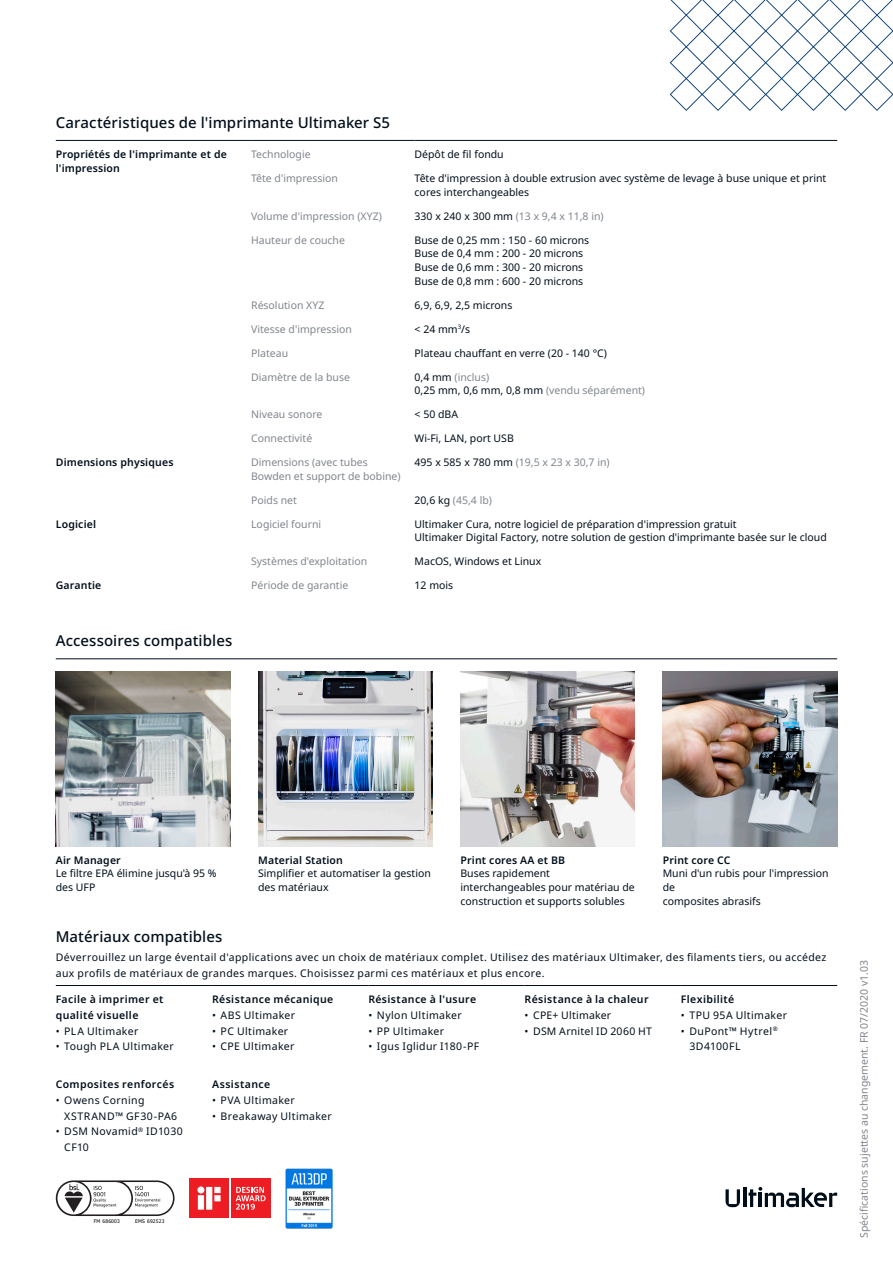
<style>
.page{position:relative;width:893px;height:1263px;background:#fff}
.page>*{position:absolute;margin:0;border:0;box-sizing:border-box;transform-origin:0 0}
.Heading{font:500 15px "Noto Sans";letter-spacing:.005em;color:#000e1a}
.Table_body{font:10.5px/13.6px "Noto Sans";color:#000e1a}
.Body_small{font:10.5px/15.8px "Noto Sans";letter-spacing:.035em;color:#000e1a}
.Table_body-2{font:10.5px/13.6px "Noto Sans";color:#80868d}
.Body_small-2{font:600 10.5px/15.8px "Noto Sans";letter-spacing:.035em;color:#000e1a}
.Table_body-3{font:600 10.5px/13.6px "Noto Sans";letter-spacing:.015em;color:#000e1a}
.Footnote{font:10.5px "Noto Sans";color:#80868d}
.t1{font:4.95px "Tahoma";letter-spacing:.045em;color:#040503}
.s1{color:#000e1a}
</style>
<div class="page">
<svg style="left:725px;top:1189px;width:15px;height:18px"></svg>
<hr style="left:743px;top:1188px;width:3px;height:19px;background:#000e1a">
<svg style="left:749px;top:1187px;width:88px;height:20px"></svg>
<svg style="left:670px;top:0;width:223px;height:111px"></svg>
<svg style="left:187px;top:1176px;width:85px;height:44px"></svg>
<div style="left:190px;top:1178px;width:39px;height:40px;background:#ee1d23"></div>
<svg style="left:197px;top:1186px;width:24px;height:24px"></svg>
<div style="left:231px;top:1178px;width:39px;height:40px;background:#ee1d23"></div>
<svg style="left:236px;top:1187px;width:30px;height:23px"></svg>
<svg style="left:56px;top:1180px;width:119px;height:36px"></svg>
<img style="left:460px;top:672px;width:175px;height:174px">
<img style="left:663px;top:672px;width:174px;height:174px">
<img style="left:56px;top:672px;width:174px;height:174px">
<img style="left:258px;top:672px;width:175px;height:174px">
<hr style="left:56px;top:140px;width:195px;height:1px;background:#000e1a">
<hr style="left:251px;top:140px;width:164px;height:1px;background:#000e1a">
<hr style="left:415px;top:140px;width:422px;height:1px;background:#000e1a">
<hr style="left:56px;top:658px;width:781px;height:1px;background:#000e1a">
<hr style="left:56px;top:985px;width:156px;height:1px;background:#000e1a">
<hr style="left:212px;top:985px;width:156px;height:1px;background:#000e1a">
<hr style="left:368px;top:985px;width:157px;height:1px;background:#000e1a">
<hr style="left:525px;top:985px;width:156px;height:1px;background:#000e1a">
<hr style="left:681px;top:985px;width:156px;height:1px;background:#000e1a">
<img style="left:285px;top:1168px;width:48px;height:60px">
<p class="Heading" style="left:56px;top:112px;width:336px">Caractéristiques de l'imprimante Ultimaker S5</p>
<p class="Table_body-3" style="left:56px;top:148px;width:173px">Propriétés de l'imprimante et de l'impression</p>
<p class="Table_body-2" style="left:251px;top:148px;width:61px">Technologie</p>
<p class="Table_body" style="left:415px;top:148px;width:91px">Dépôt de fil fondu</p>
<p class="Table_body-2" style="left:251px;top:172px;width:88px">Tête d'impression</p>
<p class="Table_body" style="left:415px;top:172px;width:413px">Tête d'impression à double extrusion avec système de levage à buse unique et print cores interchangeables</p>
<p class="Table_body-2" style="left:251px;top:209px;width:132px">Volume d'impression (XYZ)</p>
<p class="Table_body-2" style="left:415px;top:209px;width:191px"><span class="s1">330 x 240 x 300 mm</span> (13 x 9,4 x 11,8 in)</p>
<p class="Table_body-2" style="left:251px;top:233px;width:95px">Hauteur de couche</p>
<p class="Table_body" style="left:415px;top:233px;width:176px">Buse de 0,25 mm : 150 - 60 microns</p>
<p class="Table_body" style="left:415px;top:247px;width:170px">Buse de 0,4 mm : 200 - 20 microns</p>
<p class="Table_body" style="left:415px;top:261px;width:170px">Buse de 0,6 mm : 300 - 20 microns</p>
<p class="Table_body" style="left:415px;top:274px;width:170px">Buse de 0,8 mm : 600 - 20 microns</p>
<p class="Table_body-2" style="left:251px;top:298px;width:75px">Résolution XYZ</p>
<p class="Table_body" style="left:415px;top:298px;width:99px">6,9, 6,9, 2,5 microns</p>
<p class="Table_body-2" style="left:251px;top:322px;width:102px">Vitesse d'impression</p>
<p class="Table_body" style="left:415px;top:322px;width:57px">&lt; 24 mm<sup>3</sup>/s</p>
<p class="Table_body-2" style="left:251px;top:346px;width:39px">Plateau</p>
<p class="Table_body" style="left:415px;top:346px;width:194px">Plateau chauffant en verre (20 - 140 °C)</p>
<p class="Table_body-2" style="left:251px;top:370px;width:100px">Diamètre de la buse</p>
<p class="Table_body-2" style="left:415px;top:370px;width:232px"><span class="s1">0,4 mm</span> (inclus)<br><span class="s1">0,25 mm, 0,6 mm, 0,8 mm</span> (vendu séparément)</p>
<p class="Table_body-2" style="left:251px;top:408px;width:73px">Niveau sonore</p>
<p class="Table_body" style="left:415px;top:408px;width:45px">&lt; 50 dBA</p>
<p class="Table_body-2" style="left:251px;top:432px;width:63px">Connectivité</p>
<p class="Table_body" style="left:415px;top:432px;width:101px">Wi-Fi, LAN, port USB</p>
<p class="Table_body-3" style="left:56px;top:456px;width:119px">Dimensions physiques</p>
<p class="Table_body-2" style="left:251px;top:456px;width:151px">Dimensions (avec tubes<br>Bowden et support de bobine)</p>
<p class="Table_body-2" style="left:415px;top:456px;width:197px"><span class="s1">495 x 585 x 780 mm</span> (19,5 x 23 x 30,7 in)</p>
<p class="Table_body-2" style="left:251px;top:493px;width:47px">Poids net</p>
<p class="Table_body-2" style="left:415px;top:493px;width:79px"><span class="s1">20,6 kg</span> (45,4 lb)</p>
<p class="Table_body-3" style="left:56px;top:517px;width:42px">Logiciel</p>
<p class="Table_body-2" style="left:251px;top:517px;width:72px">Logiciel fourni</p>
<p class="Table_body" style="left:415px;top:517px;width:324px">Ultimaker Cura, notre logiciel de préparation d'impression gratuit</p>
<p class="Table_body" style="left:415px;top:531px;width:414px">Ultimaker Digital Factory, notre solution de gestion d'imprimante basée sur le cloud</p>
<p class="Table_body-2" style="left:251px;top:555px;width:118px">Systèmes d'exploitation</p>
<p class="Table_body" style="left:415px;top:555px;width:128px">MacOS, Windows et Linux</p>
<p class="Table_body-3" style="left:56px;top:579px;width:47px">Garantie</p>
<p class="Table_body-2" style="left:251px;top:579px;width:99px">Période de garantie</p>
<p class="Table_body" style="left:415px;top:579px;width:40px">12 mois</p>
<p class="Heading" style="left:56px;top:630px;width:178px">Accessoires compatibles</p>
<p class="Table_body-3" style="left:56px;top:853px;width:67px">Air Manager</p>
<p class="Table_body" style="left:56px;top:867px;width:162px">Le filtre EPA élimine jusqu'à 95 % des UFP</p>
<p class="Table_body-3" style="left:258px;top:853px;width:86px">Material Station</p>
<p class="Table_body" style="left:258px;top:867px;width:174px">Simplifier et automatiser la gestion des matériaux</p>
<p class="Table_body-3" style="left:460px;top:853px;width:106px">Print cores AA et BB</p>
<p class="Table_body" style="left:460px;top:867px;width:176px">Buses rapidement interchangeables pour matériau de construction et supports solubles</p>
<p class="Table_body-3" style="left:663px;top:853px;width:69px">Print core CC</p>
<p class="Table_body" style="left:663px;top:867px;width:167px">Muni d'un rubis pour l'impression de<br>composites abrasifs</p>
<p class="Heading" style="left:56px;top:925px;width:168px">Matériaux compatibles</p>
<p class="Body_small" style="left:56px;top:950px;width:772px">Déverrouillez un large éventail d'applications avec un choix de matériaux complet. Utilisez des matériaux Ultimaker, des filaments tiers, ou accédez aux profils de matériaux de grandes marques. Choisissez parmi ces matériaux et plus encore.</p>
<p class="Body_small-2" style="left:56px;top:992px;width:109px">Facile à imprimer et qualité visuelle</p>
<p class="Body_small" style="left:56px;top:1023px;width:84px">• PLA Ultimaker</p>
<p class="Body_small" style="left:56px;top:1039px;width:119px">• Tough PLA Ultimaker</p>
<p class="Body_small-2" style="left:212px;top:992px;width:123px">Résistance mécanique</p>
<p class="Body_small" style="left:212px;top:1007px;width:85px">• ABS Ultimaker</p>
<p class="Body_small" style="left:212px;top:1023px;width:78px">• PC Ultimaker</p>
<p class="Body_small" style="left:212px;top:1039px;width:84px">• CPE Ultimaker</p>
<p class="Body_small-2" style="left:368px;top:992px;width:109px">Résistance à l'usure</p>
<p class="Body_small" style="left:368px;top:1007px;width:95px">• Nylon Ultimaker</p>
<p class="Body_small" style="left:368px;top:1023px;width:77px">• PP Ultimaker</p>
<p class="Body_small" style="left:368px;top:1039px;width:112px">• Igus Iglidur I180-PF</p>
<p class="Body_small-2" style="left:525px;top:992px;width:126px">Résistance à la chaleur</p>
<p class="Body_small" style="left:525px;top:1007px;width:88px">• CPE+ Ultimaker</p>
<p class="Body_small" style="left:525px;top:1023px;width:129px">• DSM Arnitel ID 2060 HT</p>
<p class="Body_small-2" style="left:681px;top:992px;width:55px">Flexibilité</p>
<p class="Body_small" style="left:681px;top:1007px;width:108px">• TPU 95A Ultimaker</p>
<p class="Body_small" style="left:689px;top:1023px;width:90px;text-indent:-9px">• DuPont™ Hytrel<sup>®<br></sup>3D4100FL</p>
<p class="Body_small-2" style="left:56px;top:1077px;width:120px">Composites renforcés</p>
<p class="Body_small" style="left:64px;top:1092px;width:114px;text-indent:-9px">• Owens Corning<br>XSTRAND™ GF30-PA6</p>
<p class="Body_small" style="left:64px;top:1124px;width:120px;text-indent:-9px">• DSM Novamid<sup>®</sup> ID1030<br>CF10</p>
<p class="t1" style="left:94px;top:1217px;width:28px">FM 686003</p>
<p class="t1" style="left:135px;top:1217px;width:31px">EMS 692523</p>
<p class="Body_small-2" style="left:212px;top:1077px;width:60px">Assistance</p>
<p class="Body_small" style="left:212px;top:1092px;width:84px">• PVA Ultimaker</p>
<p class="Body_small" style="left:212px;top:1108px;width:121px">• Breakaway Ultimaker</p>
<p class="Footnote" style="left:857px;top:1238px;width:280px;rotate:-90deg">Spécifications sujettes au changement. FR 07/2020 v1.03</p>
</div>
